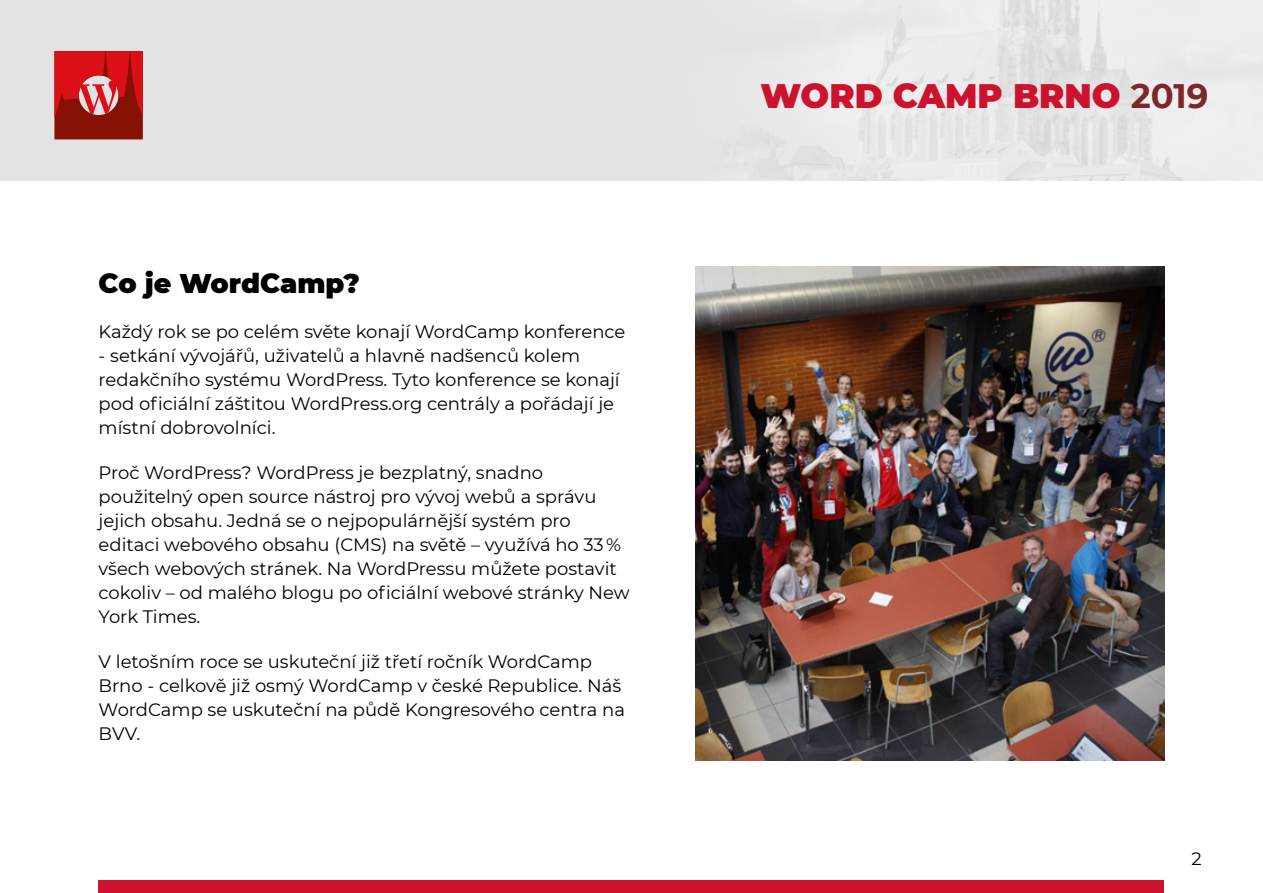
<style>
.page{position:relative;width:1263px;height:893px;background:#fff}
.page>*{position:absolute;margin:0;border:0;box-sizing:border-box;transform-origin:0 0}
.t1{font:900 33.9px "Montserrat";color:#cd122d}
.t2{font:900 27px "Montserrat";color:#000}
.t3{font:18px/24px "Montserrat";color:#000}
.s1{font-weight:700;color:#7e272a}
</style>
<div class="page">
<div style="left:0;top:0;width:1263px;height:181px;background:#e3e3e3"></div>
<img style="left:816px;top:0;width:447px;height:181px">
<svg style="left:54px;top:51px;width:89px;height:88px;background:#b72422"></svg>
<div style="left:99px;top:880px;width:1065px;height:13px;background:#cd122d"></div>
<img style="left:695px;top:266px;width:469px;height:495px">
<h2 class="t2" style="left:99px;top:263px;width:263px">Co je WordCamp?</h2>
<p class="t3" style="left:99px;top:319px;width:528px">Každý rok se po celém světe konají WordCamp konference</p>
<p class="t3" style="left:99px;top:343px;width:523px">- setkání vývojářů, uživatelů a hlavně nadšenců kolem redakčního systému WordPress. Tyto konference se konají pod oficiální záštitou WordPress.org centrály a pořádají je místní dobrovolníci.</p>
<p class="t3" style="left:99px;top:460px;width:532px">Proč WordPress? WordPress je bezplatný, snadno použitelný open source nástroj pro vývoj webů a správu jejich obsahu. Jedná se o nejpopulárnější systém pro editaci webového obsahu (CMS) na světě – využívá ho 33 % všech webových stránek. Na WordPressu můžete postavit cokoliv – od malého blogu po oficiální webové stránky New York Times.</p>
<p class="t3" style="left:99px;top:649px;width:528px">V letošním roce se uskuteční již třetí ročník WordCamp Brno - celkově již osmý WordCamp v české Republice. Náš WordCamp se uskuteční na půdě Kongresového centra na BVV.</p>
<h1 class="t1" style="left:760px;top:70px;width:449px">WORD CAMP BRNO <span class="s1">2019</span></h1>
<p class="t3" style="left:1191px;top:846px;width:12px">2</p>
</div>
